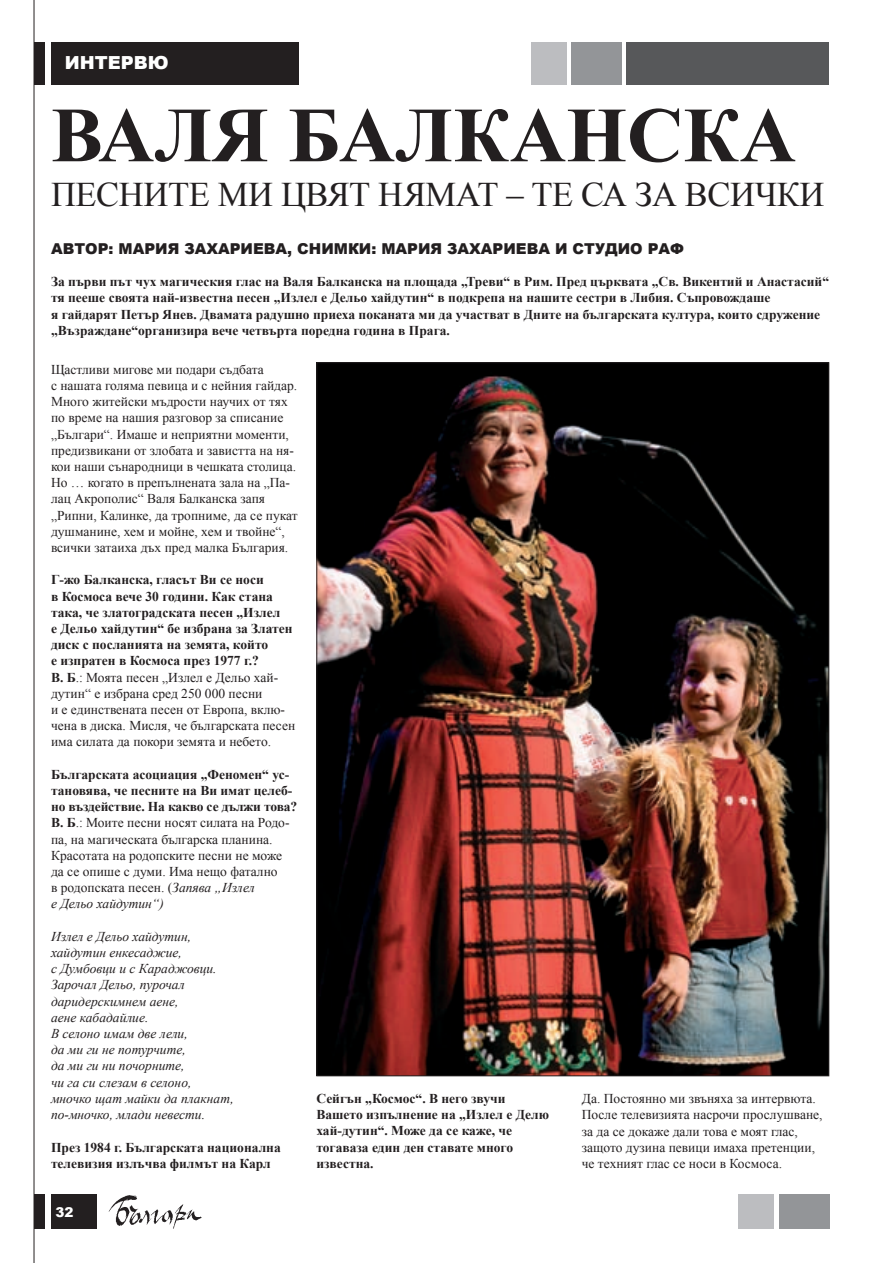
<style>
.page{position:relative;width:893px;height:1263px;background:#fff}
.page>*{position:absolute;margin:0;border:0;box-sizing:border-box;transform-origin:0 0}
.t1{font:700 78px "Times New Roman";color:#231f20}
.t2{font:34.5px "Times New Roman";letter-spacing:-.01em;color:#231f20}
.t3{font:900 18px "Arial";color:#fff}
.t4{font:900 15px "Arial";color:#231f20}
.t5{font:700 13.5px/16.2px "Times New Roman";color:#231f20}
.t6{font:13.5px/16.2px "Times New Roman";color:#231f20}
.t7{font:italic 13.5px/16.2px "Times New Roman";color:#231f20}
.t8{font:900 13.5px "Arial";color:#fff}
.s1{font-weight:400}
.s2{font-weight:700}
.s3{font-style:italic}
</style>
<div class="page">
<hr style="left:34px;top:0;width:1px;height:1263px;background:#231f20">
<div style="left:34px;top:43px;width:11px;height:42px;background:#231f20"></div>
<div style="left:51px;top:43px;width:247px;height:42px;background:#231f20"></div>
<div style="left:626px;top:43px;width:203px;height:42px;background:#57585a"></div>
<div style="left:571px;top:43px;width:50px;height:42px;background:#939598"></div>
<div style="left:531px;top:43px;width:35px;height:42px;background:#bcbdc0"></div>
<div style="left:34px;top:1195px;width:11px;height:34px;background:#231f20"></div>
<div style="left:51px;top:1195px;width:46px;height:34px;background:#231f20"></div>
<img style="left:108px;top:1195px;width:94px;height:34px">
<div style="left:779px;top:1195px;width:50px;height:34px;background:#939598"></div>
<div style="left:738px;top:1195px;width:36px;height:34px;background:#bcbdc0"></div>
<img style="left:318px;top:364px;width:509px;height:710px">
<p class="t3" style="left:65px;top:50px;width:105px">ИНТЕРВЮ</p>
<p class="t1" style="left:51px;top:81px;width:747px">ВАЛЯ БАЛКАНСКА</p>
<p class="t2" style="left:51px;top:171px;width:775px">ПЕСНИТЕ МИ ЦВЯТ НЯМАТ – ТЕ СА ЗА ВСИЧКИ</p>
<p class="t4" style="left:51px;top:238px;width:635px">АВТОР: МАРИЯ ЗАХАРИЕВА, СНИМКИ: МАРИЯ ЗАХАРИЕВА И СТУДИО РАФ</p>
<p class="t5" style="left:51px;top:273px;width:780px">За първи път чух магическия глас на Валя Балканска на площада „Треви“ в Рим. Пред църквата „Св. Викентий и Анастасий“ тя пееше своята най-известна песен „Излел е Дельо хайдутин“ в подкрепа на нашите сестри в Либия. Съпровождаше<br>я гайдарят Петър Янев. Двамата радушно приеха поканата ми да участват в Дните на българската култура, които сдружение „Възраждане“организира вече четвърта поредна година в Прага.</p>
<p class="t6" style="left:51px;top:361px;width:248px">Щастливи мигове ми подари съдбата<br>с нашата голяма певица и с нейния гайдар.<br>Много житейски мъдрости научих от тях по време на нашия разговор за списание „Българи“. Имаше и неприятни моменти, предизвикани от злобата и завистта на ня&shy;кои наши сънародници в чешката столица.<br>Но … когато в препълнената зала на „Па&shy;лац Акрополис“ Валя Балканска запя „Рипни, Калинке, да тропниме, да се пукат душманине, хем и мойне, хем и твойне“, всички затаиха дъх пред малка България.</p>
<p class="t5" style="left:51px;top:571px;width:246px">Г-жо Балканска, гласът Ви се носи<br>в Космоса вече 30 години. Как стана така, че златоградската песен „Излел<br>е Дельо хайдутин“ бе избрана за Златен диск с посланията на земята, който<br>е изпратен в Космоса през 1977 г.?<br>В. Б<span class="s1">.: Моята песен „Излел е Дельо хай&shy;дутин“ е избрана сред 250 000 песни<br>и е единствената песен от Европа, вклю&shy;чена в диска. Мисля, че българската песен има силата да покори земята и небето.</span></p>
<p class="t6" style="left:51px;top:766px;width:248px"><span class="s2">Българската асоциация „Феномен“ ус&shy;тановява, че песните на Ви имат целеб&shy;но въздействие. На какво се дължи това?<br>В. Б</span>.: Моите песни носят силата на Родо&shy;па, на магическата българска планина.<br>Красотата на родопските песни не може да се опише с думи. Има нещо фатално<br>в родопската песен. (<span class="s3">Запява „Излел<br>е Дельо хайдутин“)</span></p>
<p class="t7" style="left:51px;top:928px;width:184px">Излел е Дельо хайдутин, хайдутин енкесаджие,<br>с Думбовци и с Караджовци.<br>Зарочал Дельо, пурочал даридерскимнем аене,<br>аене кабадайлие.<br>В селоно имам две лели,<br>да ми ги не потурчите,<br>да ми ги ни почорните,<br>чи га си слезам в селоно, мночко щат майки да плакнат, по-мночко, млади невести.</p>
<p class="t5" style="left:51px;top:1138px;width:231px">През 1984 г. Българската национална телевизия излъчва филмът на Карл</p>
<p class="t5" style="left:316px;top:1090px;width:234px">Сейгън „Космос“. В него звучи<br>Вашето изпълнение на „Излел е Делю хай-дутин“. Може да се каже, че тогаваза един ден ставате много известна.</p>
<p class="t6" style="left:582px;top:1090px;width:242px">Да. Постоянно ми звъняха за интервюта.<br>После телевизията насрочи прослушване, за да се докаже дали това е моят глас, защото дузина певици имаха претенции, че техният глас се носи в Космоса.</p>
<p class="t8" style="left:56px;top:1202px;width:20px">32</p>
</div>
